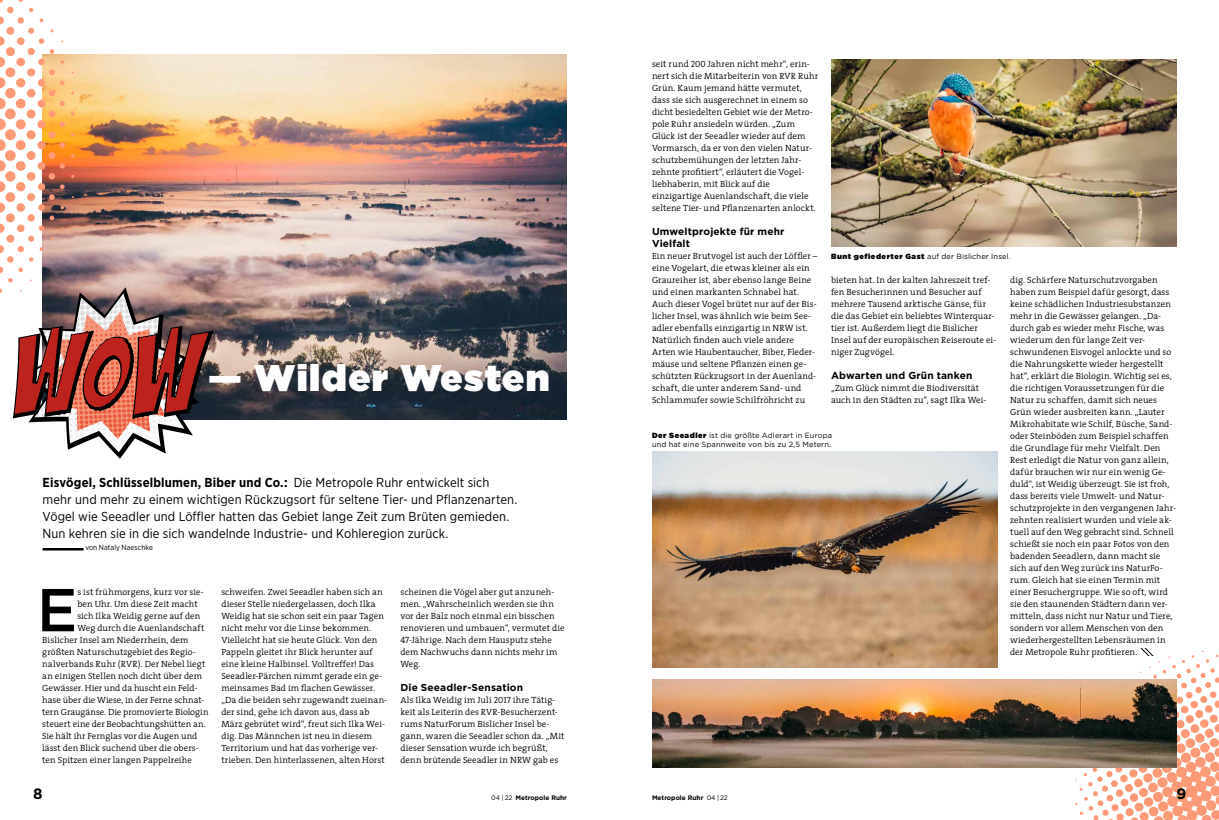
<style>
.page{position:relative;width:1219px;height:820px;background:#fff}
.page>*{position:absolute;margin:0;border:0;box-sizing:border-box;transform-origin:0 0}
.t1{font:500 60.4px "Gotham";color:#000}
.t2{font:900 37.1px "Gotham";letter-spacing:.04em;color:#fff}
.t3{font:700 15px "Gotham";color:#000}
.t4{font:13px/17px "Gotham Narrow";letter-spacing:.005em;color:#000}
.t5{font:700 10.1px/12px "Gotham";letter-spacing:.01em;color:#000}
.t6{font:300 9px/12px "The Serif";letter-spacing:.005em;color:#000}
.t7{font:7.5px/9px "Gotham";letter-spacing:.015em;color:#000}
.t8{font:7.5px "Gotham Narrow";letter-spacing:.005em;color:#000}
.t9{font:700 6.5px "Gotham";color:#000}
.s1{font-weight:700}
.s2{font-family:"The Serif Semi Light Caps";font-weight:400}
.s3{font-weight:900}
.s4{font-weight:400}
</style>
<div class="page">
<img style="left:652px;top:679px;width:423px;height:88px">
<img style="left:214px;top:55px;width:353px;height:364px">
<hr style="left:43px;top:547px;width:41px;height:3px;background:#000">
<img style="left:652px;top:451px;width:345px;height:216px">
<img style="left:831px;top:59px;width:345px;height:188px">
<img style="left:0;top:0;width:214px;height:458px">
<img style="left:56px;top:328px;width:95px;height:7px">
<img style="left:56px;top:382px;width:95px;height:18px">
<img style="left:33px;top:330px;width:23px;height:48px">
<img style="left:151px;top:330px;width:30px;height:33px">
<img style="left:108px;top:294px;width:25px;height:31px">
<svg style="left:1075px;top:648px;width:144px;height:172px"></svg>
<h2 class="t2" style="left:208px;top:351px;width:343px">— Wilder Westen</h2>
<p class="t4" style="left:43px;top:473px;width:476px"><span class="s1">Eisvögel, Schlüsselblumen, Biber und Co.:</span> Die Metropole Ruhr entwickelt sich mehr und mehr zu einem wichtigen Rückzugsort für seltene Tier- und Pflanzenarten.<br>Vögel wie Seeadler und Löffler hatten das Gebiet lange Zeit zum Brüten gemieden.<br>Nun kehren sie in die sich wandelnde Industrie- und Kohleregion zurück.</p>
<p class="t8" style="left:85px;top:542px;width:69px">von Nataly Naeschke</p>
<h1 class="t1" style="left:37px;top:570px;width:42px">E</h1>
<p class="t6" style="left:77px;top:585px;width:128px">s ist frühmorgens, kurz vor sie-</p>
<p class="t6" style="left:221px;top:585px;width:167px">schweifen. Zwei Seeadler haben sich an dieser Stelle niedergelassen, doch Ilka Weidig hat sie schon seit ein paar Tagen nicht mehr vor die Linse bekommen.<br>Vielleicht hat sie heute Glück. Von den Pappeln gleitet ihr Blick herunter auf eine kleine Halbinsel. Volltreffer! Das Seeadler-Pärchen nimmt gerade ein ge&shy;meinsames Bad im flachen Gewässer. „Da die beiden sehr zugewandt zueinan&shy;der sind, gehe ich davon aus, dass ab März gebrütet wird“, freut sich Ilka Wei&shy;dig. Das Männchen ist neu in diesem Territorium und hat das vorherige ver&shy;trieben. Den hinterlassenen, alten Horst</p>
<p class="t6" style="left:400px;top:585px;width:166px">scheinen die Vögel aber gut anzuneh&shy;men. „Wahrscheinlich werden sie ihn vor der Balz noch einmal ein bisschen renovieren und umbauen“, vermutet die<br><span class="s2">47</span>-Jährige. Nach dem Hausputz stehe dem Nachwuchs dann nichts mehr im<br>Weg.</p>
<p class="t6" style="left:77px;top:597px;width:122px">ben Uhr. Um diese Zeit macht</p>
<p class="t6" style="left:77px;top:609px;width:125px">sich Ilka Weidig gerne auf den</p>
<p class="t6" style="left:77px;top:621px;width:129px">Weg durch die Auenlandschaft</p>
<p class="t6" style="left:42px;top:633px;width:148px">Bislicher Insel am Niederrhein, dem</p>
<p class="t6" style="left:42px;top:645px;width:155px">größten Naturschutzgebiet des Regio-</p>
<p class="t6" style="left:42px;top:657px;width:165px">nalverbands Ruhr (RVR). Der Nebel liegt</p>
<p class="t6" style="left:42px;top:669px;width:161px">an einigen Stellen noch dicht über dem</p>
<p class="t6" style="left:42px;top:681px;width:157px">Gewässer. Hier und da huscht ein Feld-</p>
<p class="t6" style="left:42px;top:693px;width:163px">hase über die Wiese, in der Ferne schnat-</p>
<p class="t6" style="left:42px;top:705px;width:168px">tern Graugänse. Die promovierte Biologin</p>
<p class="t6" style="left:42px;top:717px;width:165px">steuert eine der Beobachtungshütten an.</p>
<p class="t6" style="left:42px;top:729px;width:157px">Sie hält ihr Fernglas vor die Augen und</p>
<p class="t6" style="left:42px;top:741px;width:158px">lässt den Blick suchend über die obers-</p>
<p class="t6" style="left:42px;top:753px;width:151px">ten Spitzen einer langen Pappelreihe</p>
<p class="t5" style="left:400px;top:681px;width:124px">Die Seeadler-Sensation</p>
<p class="t6" style="left:400px;top:693px;width:166px">Als Ilka Weidig im Juli <span class="s2">2017</span> ihre Tätig&shy;keit als Leiterin des RVR-Besucherzent&shy;rums NaturForum Bislicher Insel be&shy;gann, waren die Seeadler schon da. „Mit dieser Sensation wurde ich begrüßt, denn brütende Seeadler in NRW gab es</p>
<p class="t6" style="left:652px;top:57px;width:168px">seit rund <span class="s2">200</span> Jahren nicht mehr“, erin&shy;nert sich die Mitarbeiterin von RVR Ruhr Grün. Kaum jemand hätte vermutet, dass sie sich ausgerechnet in einem so dicht besiedelten Gebiet wie der Metro&shy;pole Ruhr ansiedeln würden. „Zum Glück ist der Seeadler wieder auf dem Vormarsch, da er von den vielen Natur&shy;schutzbemühungen der letzten Jahr&shy;zehnte profitiert“, erläutert die Vogel&shy;liebhaberin, mit Blick auf die einzigartige Auenlandschaft, die viele seltene Tier- und Pflanzenarten anlockt.</p>
<p class="t5" style="left:652px;top:225px;width:134px">Umweltprojekte für mehr<br>Vielfalt</p>
<p class="t6" style="left:652px;top:249px;width:167px">Ein neuer Brutvogel ist auch der Löffler – eine Vogelart, die etwas kleiner als ein Graureiher ist, aber ebenso lange Beine und einen markanten Schnabel hat.<br>Auch dieser Vogel brütet nur auf der Bis&shy;licher Insel, was ähnlich wie beim See&shy;adler ebenfalls einzigartig in NRW ist.<br>Natürlich finden auch viele andere Arten wie Haubentaucher, Biber, Fleder&shy;mäuse und seltene Pflanzen einen ge&shy;schützten Rückzugsort in der Auenland&shy;schaft, die unter anderem Sand- und Schlammufer sowie Schilfröhricht zu</p>
<p class="t7" style="left:831px;top:251px;width:181px"><span class="s3">Bunt gefiederter Gast</span> auf der Bislicher Insel.</p>
<p class="t6" style="left:1010px;top:273px;width:167px">dig. Schärfere Naturschutzvorgaben haben zum Beispiel dafür gesorgt, dass keine schädlichen Industriesubstanzen mehr in die Gewässer gelangen. „Da&shy;durch gab es wieder mehr Fische, was wiederum den für lange Zeit ver&shy;schwundenen Eisvogel anlockte und so die Nahrungskette wieder hergestellt hat“, erklärt die Biologin. Wichtig sei es, die richtigen Voraussetzungen für die Natur zu schaffen, damit sich neues Grün wieder ausbreiten kann. „Lauter Mikrohabitate wie Schilf, Büsche, Sand&shy;oder Steinböden zum Beispiel schaffen die Grundlage für mehr Vielfalt. Den Rest erledigt die Natur von ganz allein, dafür brauchen wir nur ein wenig Ge&shy;duld“, ist Weidig überzeugt. Sie ist froh, dass bereits viele Umwelt- und Natur&shy;schutzprojekte in den vergangenen Jahr&shy;zehnten realisiert wurden und viele ak&shy;tuell auf den Weg gebracht sind. Schnell schießt sie noch ein paar Fotos von den badenden Seeadlern, dann macht sie sich auf den Weg zurück ins NaturFo&shy;rum. Gleich hat sie einen Termin mit einer Besuchergruppe. Wie so oft, wird sie den staunenden Städtern dann ver&shy;mitteln, dass nicht nur Natur und Tiere, sondern vor allem Menschen von den wiederhergestellten Lebensräumen in der Metropole Ruhr profitieren.</p>
<p class="t6" style="left:831px;top:273px;width:167px">bieten hat. In der kalten Jahreszeit tref&shy;fen Besucherinnen und Besucher auf mehrere Tausend arktische Gänse, für die das Gebiet ein beliebtes Winterquar&shy;tier ist. Außerdem liegt die Bislicher Insel auf der europäischen Reiseroute ei&shy;niger Zugvögel.</p>
<p class="t5" style="left:831px;top:369px;width:143px">Abwarten und Grün tanken</p>
<p class="t6" style="left:831px;top:381px;width:157px">„Zum Glück nimmt die Biodiversität auch in den Städten zu“, sagt Ilka Wei-</p>
<p class="t7" style="left:652px;top:430px;width:182px"><span class="s3">Der Seeadler</span> ist die größte Adlerart in Europa und hat eine Spannweite von bis zu 2,5 Metern.</p>
<h3 class="t3" style="left:33px;top:783px;width:11px">8</h3>
<p class="t9" style="left:491px;top:792px;width:77px"><span class="s4">04 | 22</span> Metropole Ruhr</p>
<p class="t9" style="left:652px;top:792px;width:77px">Metropole Ruhr <span class="s4">04 | 22</span></p>
<h3 class="t3" style="left:1176px;top:783px;width:11px">9</h3>
</div>
